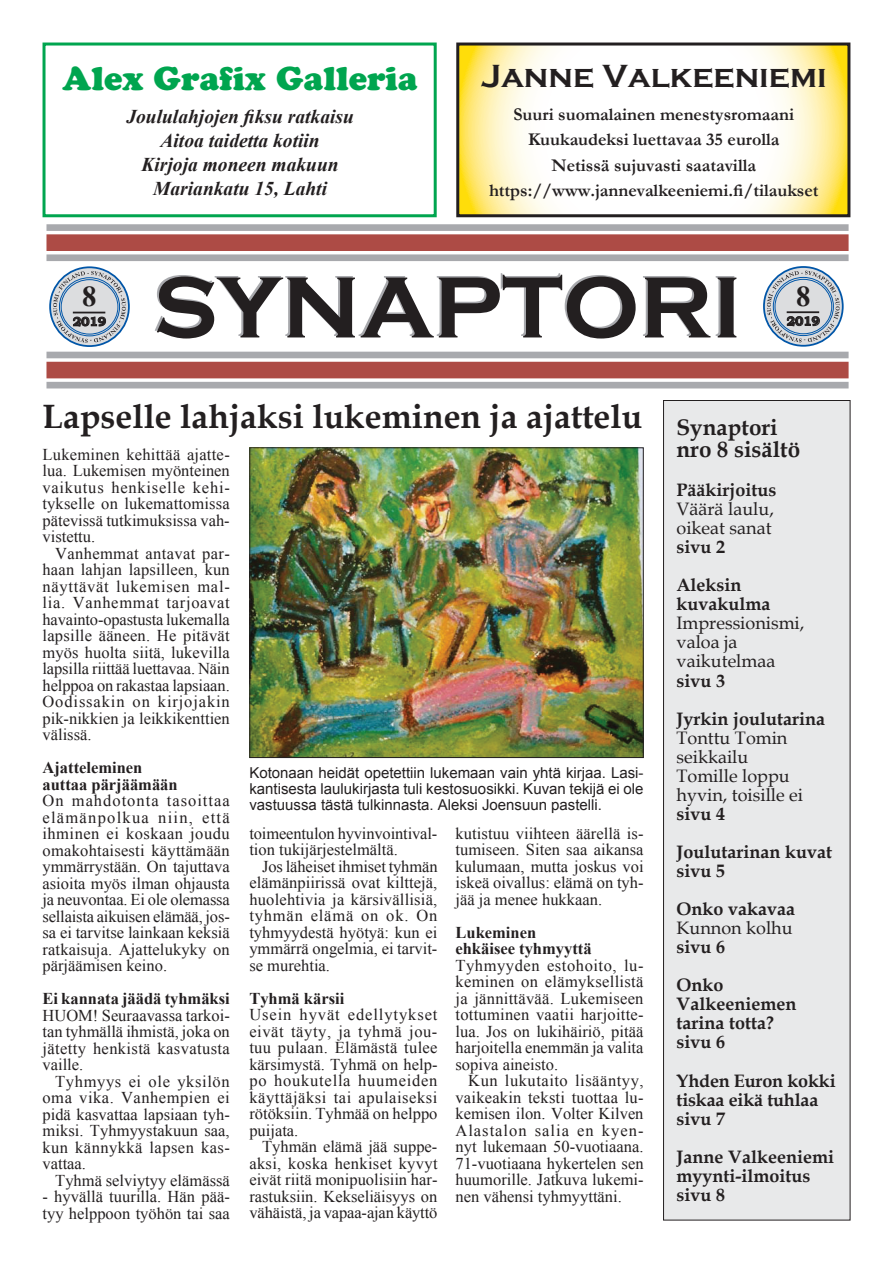
<style>
.page{position:relative;width:893px;height:1263px;background:#fff}
.page>*{position:absolute;margin:0;border:0;box-sizing:border-box;transform-origin:0 0}
.t1{font:700 89.85px "Copperplate Gothic";color:#231f20}
.t2{font:700 33.75px "Book Antiqua";color:#231f20}
.t3{font:33px "Cooper Black Std";color:#00a54f}
.t4{font:700 33px "Copperplate Gothic";color:#231f20}
.t5{font:700 28.8px "Times New Roman";color:#231f20}
.t6{font:700 22.5px/22.5px "Book Antiqua";color:#231f20}
.t7{font:italic 700 19.5px/24px "Times New Roman";color:#231f20;text-align:center}
.t8{font:700 18px/19px "Book Antiqua";color:#231f20}
.t9{font:700 18px/25.5px "Garamond";color:#231f20;text-align:center}
.t10{font:18px/19px "Book Antiqua";color:#231f20}
.t11{font:16.5px/16.5px "Times New Roman";color:#231f20;text-align:justify}
.t12{font:700 16.5px/16.5px "Times New Roman";color:#231f20}
.t13{font:15px/15.8px "Arial";color:#231f20;text-align:justify}
.t14{font:700 12.6px "Bookman Old Style";color:#231f20}
</style>
<div class="page">
<div style="left:46px;top:224px;width:803px;height:7px;background:#a8a9ad"></div>
<div style="left:46px;top:254px;width:803px;height:7px;background:#a8a9ad"></div>
<div style="left:46px;top:234px;width:803px;height:17px;background:#ad4b45"></div>
<div style="left:46px;top:352px;width:803px;height:6px;background:#a8a9ad"></div>
<div style="left:46px;top:382px;width:803px;height:6px;background:#a8a9ad"></div>
<div style="left:46px;top:362px;width:803px;height:16px;background:#ad4b45"></div>
<svg style="left:764px;top:267px;width:79px;height:79px"></svg>
<div style="left:763px;top:266px;width:81px;height:81px;border:2px solid #0156a8;border-radius:50%"></div>
<svg style="left:767px;top:271px;width:73px;height:71px;background:#b9c2cc"></svg>
<hr style="left:787px;top:311px;width:32px;height:2px;background:#231f20">
<div style="left:775px;top:279px;width:57px;height:55px;border:1px solid #0156a8;border-radius:50%"></div>
<div style="left:663px;top:400px;width:187px;height:820px;background:#e8e9ea"></div>
<div style="left:663px;top:400px;width:187px;height:820px;border:1px solid #231f20"></div>
<svg style="left:50px;top:267px;width:79px;height:79px"></svg>
<div style="left:49px;top:266px;width:81px;height:81px;border:2px solid #0156a8;border-radius:50%"></div>
<svg style="left:53px;top:271px;width:73px;height:72px;background:#b9c2cc"></svg>
<hr style="left:73px;top:312px;width:32px;height:1px;background:#231f20">
<div style="left:61px;top:279px;width:57px;height:55px;border:1px solid #0156a8;border-radius:50%"></div>
<div style="left:43px;top:43px;width:394px;height:174px;background:#fff;border:3px solid #00a54f"></div>
<svg style="left:460px;top:47px;width:386px;height:166px"></svg>
<div style="left:456px;top:43px;width:394px;height:174px;border:3px solid #231f20"></div>
<img style="left:251px;top:449px;width:391px;height:307px">
<div style="left:249px;top:447px;width:395px;height:311px;border:1px solid #231f20"></div>
<h3 class="t3" style="left:63px;top:58px;width:356px">Alex Grafix Galleria</h3>
<p class="t7" style="left:126px;top:104px;width:229px">Joululahjojen fiksu ratkaisu<br>Aitoa taidetta kotiin<br>Kirjoja moneen makuun<br>Mariankatu 15, Lahti</p>
<h3 class="t4" style="left:481px;top:58px;width:347px">Janne Valkeeniemi</h3>
<p class="t9" style="left:489px;top:101px;width:331px">Suuri suomalainen menestysromaani Kuukaudeksi luettavaa 35 eurolla<br>Netissä sujuvasti saatavilla https://www.jannevalkeeniemi.fi/tilaukset</p>
<h3 class="t5" style="left:82px;top:277px;width:16px">8</h3>
<p class="t14" style="left:73px;top:314px;width:35px">2019</p>
<h1 class="t1" style="left:153px;top:258px;width:590px">SYNAPTORI</h1>
<h3 class="t5" style="left:796px;top:277px;width:16px">8</h3>
<p class="t14" style="left:787px;top:314px;width:35px">2019</p>
<h2 class="t2" style="left:43px;top:397px;width:601px">Lapselle lahjaksi lukeminen ja ajattelu</h2>
<p class="t11" style="left:43px;top:446px;width:189px">Lukeminen kehittää ajatte&shy;lua. Lukemisen myönteinen vaikutus henkiselle kehi&shy;tykselle on lukemattomissa pätevissä tutkimuksissa vah&shy;vistettu.</p>
<p class="t11" style="left:43px;top:545px;width:189px;text-indent:13px">Vanhemmat antavat par&shy;haan lahjan lapsilleen, kun näyttävät lukemisen mal&shy;lia. Vanhemmat tarjoavat havainto-opastusta lukemalla lapsille ääneen. He pitävät myös huolta siitä, lukevilla lapsilla riittää luettavaa. Näin helppoa on rakastaa lapsiaan.<br>Oodissakin on kirjojakin pik-nikkien ja leikkikenttien välissä.</p>
<p class="t12" style="left:43px;top:759px;width:137px">Ajatteleminen auttaa pärjäämään</p>
<p class="t11" style="left:43px;top:792px;width:189px">On mahdotonta tasoittaa elämänpolkua niin, että ihminen ei koskaan joudu omakohtaisesti käyttämään ymmärrystään. On tajuttava asioita myös ilman ohjausta ja neuvontaa. Ei ole olemassa sellaista aikuisen elämää, jos&shy;sa ei tarvitse lainkaan keksiä ratkaisuja. Ajattelukyky on pärjäämisen keino.</p>
<p class="t12" style="left:43px;top:990px;width:189px">Ei kannata jäädä tyhmäksi</p>
<p class="t11" style="left:43px;top:1007px;width:189px">HUOM! Seuraavassa tarkoi&shy;tan tyhmällä ihmistä, joka on jätetty henkistä kasvatusta vaille.</p>
<p class="t11" style="left:43px;top:1073px;width:189px;text-indent:13px">Tyhmyys ei ole yksilön oma vika. Vanhempien ei pidä kasvattaa lapsiaan tyh&shy;miksi. Tyhmyystakuun saa, kun kännykkä lapsen kas&shy;vattaa.</p>
<p class="t11" style="left:55px;top:1172px;width:176px">Tyhmä selviytyy elämässä</p>
<p class="t11" style="left:43px;top:1188px;width:189px">- hyvällä tuurilla. Hän pää&shy;tyy helppoon työhön tai saa</p>
<p class="t13" style="left:249px;top:765px;width:396px">Kotonaan heidät opetettiin lukemaan vain yhtä kirjaa. Lasi&shy;kantisesta laulukirjasta tuli kestosuosikki. Kuvan tekijä ei ole vastuussa tästä tulkinnasta. Aleksi Joensuun pastelli.</p>
<p class="t11" style="left:249px;top:825px;width:190px">toimeentulon hyvinvointival&shy;tion tukijärjestelmältä.</p>
<p class="t11" style="left:249px;top:858px;width:190px;text-indent:13px">Jos läheiset ihmiset tyhmän elämänpiirissä ovat kilttejä, huolehtivia ja kärsivällisiä, tyhmän elämä on ok. On tyhmyydestä hyötyä: kun ei ymmärrä ongelmia, ei tarvit&shy;se murehtia.</p>
<p class="t12" style="left:249px;top:990px;width:96px">Tyhmä kärsii</p>
<p class="t11" style="left:249px;top:1006px;width:190px">Usein hyvät edellytykset eivät täyty, ja tyhmä jou&shy;tuu pulaan. Elämästä tulee kärsimystä. Tyhmä on help&shy;po houkutella huumeiden käyttäjäksi tai apulaiseksi rötöksiin. Tyhmää on helppo puijata.</p>
<p class="t11" style="left:249px;top:1138px;width:190px;text-indent:13px">Tyhmän elämä jää suppe&shy;aksi, koska henkiset kyvyt eivät riitä monipuolisiin har&shy;rastuksiin. Kekseliäisyys on vähäistä, ja vapaa-ajan käyttö</p>
<p class="t11" style="left:455px;top:825px;width:190px">kutistuu viihteen äärellä is&shy;tumiseen. Siten saa aikansa kulumaan, mutta joskus voi iskeä oivallus: elämä on tyh&shy;jää ja menee hukkaan.</p>
<p class="t12" style="left:455px;top:924px;width:138px">Lukeminen ehkäisee tyhmyyttä</p>
<p class="t11" style="left:455px;top:957px;width:190px">Tyhmyyden estohoito, lu&shy;keminen on elämyksellistä ja jännittävää. Lukemiseen tottuminen vaatii harjoitte&shy;lua. Jos on lukihäiriö, pitää harjoitella enemmän ja valita sopiva aineisto.</p>
<p class="t11" style="left:455px;top:1072px;width:190px;text-indent:13px">Kun lukutaito lisääntyy, vaikeakin teksti tuottaa lu&shy;kemisen ilon. Volter Kilven Alastalon salia en kyen&shy;nyt lukemaan 50-vuotiaana.<br>71-vuotiaana hykertelen sen huumorille. Jatkuva lukemi&shy;nen vähensi tyhmyyttäni.</p>
<h3 class="t6" style="left:676px;top:416px;width:125px">Synaptori nro 8 sisältö</h3>
<p class="t8" style="left:676px;top:481px;width:101px">Pääkirjoitus</p>
<p class="t10" style="left:676px;top:499px;width:99px">Väärä laulu, oikeat sanat</p>
<p class="t8" style="left:676px;top:528px;width:66px;line-height:38.1px">sivu 2<br>Aleksin</p>
<p class="t8" style="left:676px;top:595px;width:95px">kuvakulma</p>
<p class="t10" style="left:676px;top:614px;width:129px">Impressionismi, valoa ja vaikutelmaa</p>
<p class="t8" style="left:676px;top:661px;width:150px;line-height:38.1px">sivu 3<br>Jyrkin joulutarina</p>
<p class="t10" style="left:676px;top:728px;width:128px">Tonttu Tomin seikkailu<br>Tomille loppu hyvin, toisille ei</p>
<p class="t8" style="left:676px;top:795px;width:157px;line-height:38.1px">sivu 4<br>Joulutarinan kuvat</p>
<p class="t8" style="left:676px;top:852px;width:120px;line-height:38.1px">sivu 5<br>Onko vakavaa</p>
<p class="t10" style="left:676px;top:918px;width:118px">Kunnon kolhu</p>
<p class="t8" style="left:676px;top:928px;width:50px;line-height:38.1px">sivu 6<br>Onko</p>
<p class="t8" style="left:676px;top:995px;width:121px">Valkeeniemen tarina totta? sivu 6</p>
<p class="t8" style="left:676px;top:1071px;width:161px">Yhden Euron kokki tiskaa eikä tuhlaa sivu 7</p>
<p class="t8" style="left:676px;top:1147px;width:159px">Janne Valkeeniemi myynti-ilmoitus sivu 8</p>
</div>
